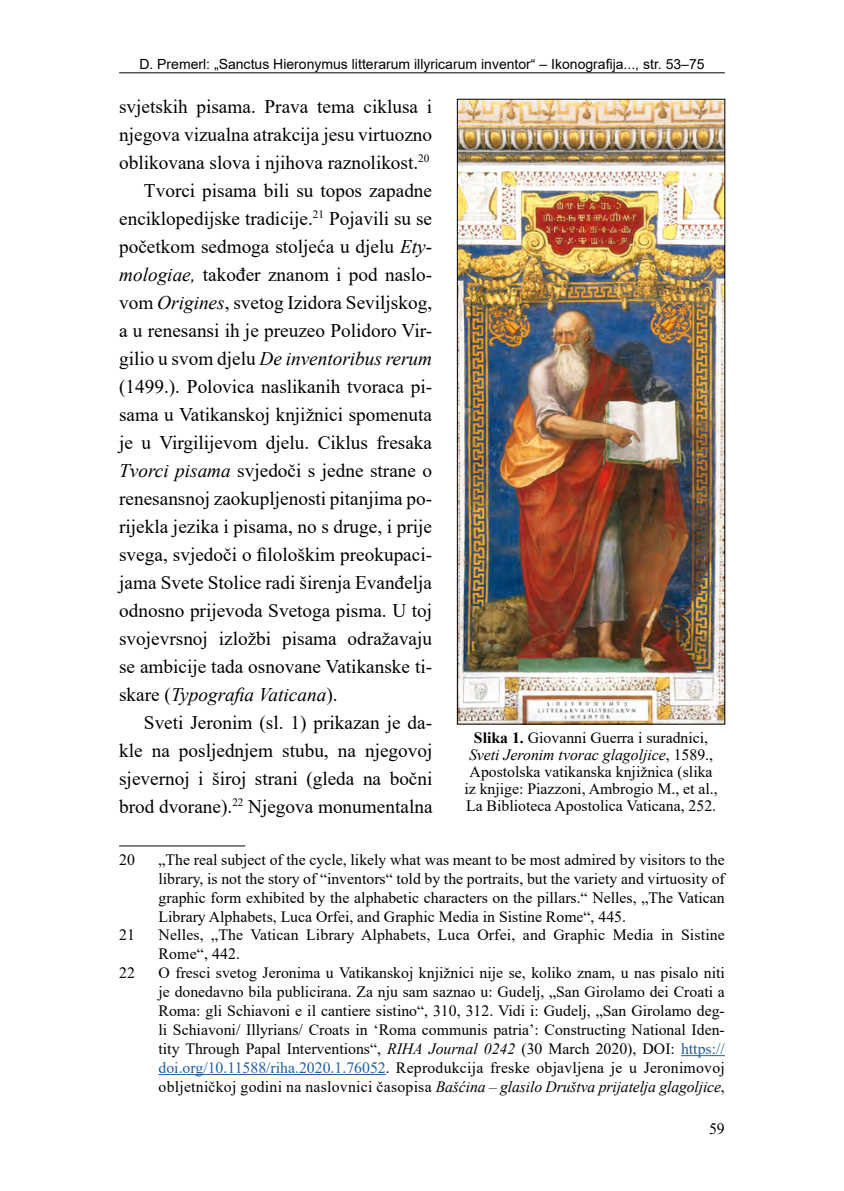
<style>
.page{position:relative;width:844px;height:1191px;background:#fff}
.page>*{position:absolute;margin:0;border:0;box-sizing:border-box;transform-origin:0 0}
.t1{font:19.25px "Times New Roman";color:#000}
.t2{font:italic 19.25px "Times New Roman";color:#000}
.t3{font:15.75px/18.9px "Times New Roman";color:#000;text-align:justify}
.t4{font:14px "Arial";color:#000}
.s1{font-style:italic}
.s2{font-style:normal}
.s3{color:#215e9e}
.s4{font-weight:700}
</style>
<div class="page">
<hr style="left:119px;top:845px;width:126px;height:1px;background:#000">
<hr style="left:680px;top:1055px;width:44px;height:1px;background:#215e9e">
<hr style="left:158px;top:1074px;width:227px;height:1px;background:#215e9e">
<img style="left:459px;top:101px;width:264px;height:621px">
<div style="left:457px;top:99px;width:268px;height:625px;border:1px solid #000"></div>
<hr style="left:119px;top:72px;width:605px;height:1px;background:#000">
<p class="t4" style="left:139px;top:54px;width:566px">D. Premerl: „Sanctus Hieronymus litterarum illyricarum inventor“ – Ikonografija..., str. 53–75</p>
<p class="t1" style="left:119px;top:93px;width:314px">svjetskih pisama. Prava tema ciklusa i</p>
<p class="t1" style="left:119px;top:121px;width:314px">njegova vizualna atrakcija jesu virtuozno</p>
<p class="t1" style="left:119px;top:149px;width:312px">oblikovana slova i njihova raznolikost.<sup>20</sup></p>
<p class="t1" style="left:144px;top:177px;width:289px">Tvorci pisama bili su topos zapadne</p>
<p class="t1" style="left:119px;top:205px;width:314px">enciklopedijske tradicije.<sup>21</sup> Pojavili su se</p>
<p class="t1" style="left:119px;top:233px;width:314px">početkom sedmoga stoljeća u djelu <span class="s1">Ety-</span></p>
<p class="t1" style="left:119px;top:261px;width:314px"><span class="s1">mologiae,</span> također znanom i pod naslo-</p>
<p class="t1" style="left:119px;top:289px;width:314px">vom <span class="s1">Origines</span>, svetog Izidora Seviljskog,</p>
<p class="t1" style="left:119px;top:317px;width:314px">a u renesansi ih je preuzeo Polidoro Vir-</p>
<p class="t2" style="left:119px;top:345px;width:314px"><span class="s2">gilio u svom djelu</span> De inventoribus rerum</p>
<p class="t1" style="left:119px;top:373px;width:314px">(1499.). Polovica naslikanih tvoraca pi-</p>
<p class="t1" style="left:119px;top:401px;width:314px">sama u Vatikanskoj knjižnici spomenuta</p>
<p class="t1" style="left:119px;top:429px;width:314px">je u Virgilijevom djelu. Ciklus fresaka</p>
<p class="t1" style="left:119px;top:457px;width:314px"><span class="s1">Tvorci pisama</span> svjedoči s jedne strane o</p>
<p class="t1" style="left:119px;top:485px;width:314px">renesansnoj zaokupljenosti pitanjima po-</p>
<p class="t1" style="left:119px;top:513px;width:314px">rijekla jezika i pisama, no s druge, i prije</p>
<p class="t1" style="left:119px;top:541px;width:314px">svega, svjedoči o filološkim preokupaci-</p>
<p class="t1" style="left:119px;top:569px;width:314px">jama Svete Stolice radi širenja Evanđelja</p>
<p class="t1" style="left:119px;top:597px;width:314px">odnosno prijevoda Svetoga pisma. U toj</p>
<p class="t1" style="left:119px;top:625px;width:314px">svojevrsnoj izložbi pisama odražavaju</p>
<p class="t1" style="left:119px;top:653px;width:314px">se ambicije tada osnovane Vatikanske ti-</p>
<p class="t2" style="left:119px;top:681px;width:220px"><span class="s2">skare (</span>Typografia Vaticana<span class="s2">).</span></p>
<p class="t1" style="left:144px;top:709px;width:289px">Sveti Jeronim (sl. 1) prikazan je da-</p>
<p class="t1" style="left:119px;top:737px;width:315px">kle na posljednjem stubu, na njegovoj</p>
<p class="t1" style="left:119px;top:765px;width:315px">sjevernoj i široj strani (gleda na bočni</p>
<p class="t1" style="left:119px;top:793px;width:315px">brod dvorane).<sup>22</sup> Njegova monumentalna</p>
<p class="t3" style="left:119px;top:849px;width:17px">20</p>
<p class="t3" style="left:158px;top:849px;width:567px">„The real subject of the cycle, likely what was meant to be most admired by visitors to the library, is not the story of “inventors“ told by the portraits, but the variety and virtuosity of graphic form exhibited by the alphabetic characters on the pillars.“ Nelles, „The Vatican Library Alphabets, Luca Orfei, and Graphic Media in Sistine Rome“, 445.</p>
<p class="t3" style="left:119px;top:925px;width:17px">21</p>
<p class="t3" style="left:158px;top:925px;width:567px">Nelles, „The Vatican Library Alphabets, Luca Orfei, and Graphic Media in Sistine<br>Rome“, 442.</p>
<p class="t3" style="left:119px;top:963px;width:17px">22</p>
<p class="t3" style="left:158px;top:963px;width:567px">O fresci svetog Jeronima u Vatikanskoj knjižnici nije se, koliko znam, u nas pisalo niti je donedavno bila publicirana. Za nju sam saznao u: Gudelj, „San Girolamo dei Croati a Roma: gli Schiavoni e il cantiere sistino“, 310, 312. Vidi i: Gudelj, „San Girolamo deg&shy;li Schiavoni/ Illyrians/ Croats in ‘Roma communis patria’: Constructing National Iden&shy;tity Through Papal Interventions“, <span class="s1">RIHA Journal 0242</span> (30 March 2020), DOI: <span class="s3">https:// doi.org/10.11588/riha.2020.1.76052</span>. Reprodukcija freske objavljena je u Jeronimovoj obljetničkoj godini na naslovnici časopisa <span class="s1">Bašćina – glasilo Društva prijatelja glagoljice</span>,</p>
<p class="t3" style="left:464px;top:729px;width:255px;line-height:17px;text-align:center"><span class="s4">Slika 1.</span> Giovanni Guerra i suradnici, <span class="s1">Sveti Jeronim tvorac glagoljice</span>, 1589., Apostolska vatikanska knjižnica (slika iz knjige: Piazzoni, Ambrogio M., et al., La Biblioteca Apostolica Vaticana, 252.</p>
<p class="t3" style="left:709px;top:1119px;width:17px">59</p>
</div>
